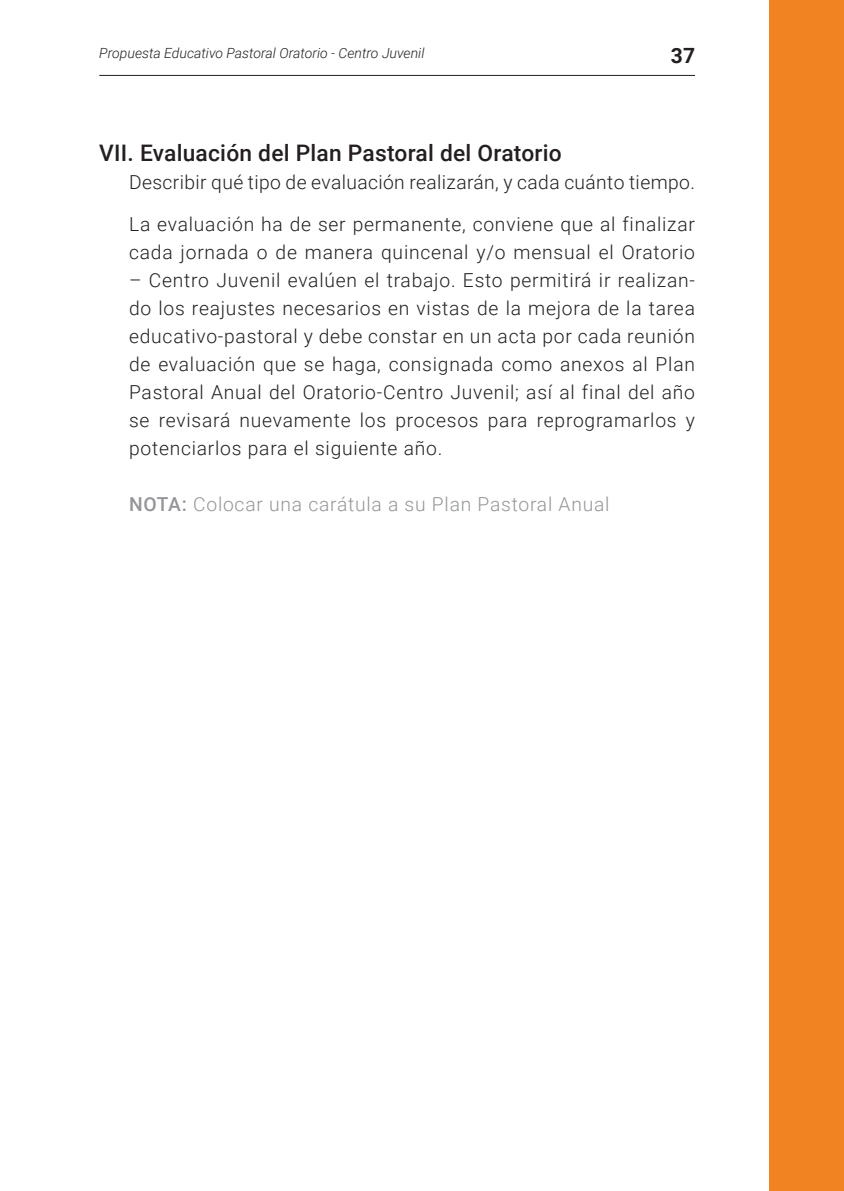
<style>
.page{position:relative;width:844px;height:1191px;background:#fff}
.page>*{position:absolute;margin:0;border:0;box-sizing:border-box;transform-origin:0 0}
.t1{font:500 22.75px "Roboto";letter-spacing:.01em;color:#231f20}
.t2{font:700 21px "Roboto";color:#231f20}
.t3{font:300 19.25px/28px "Roboto";letter-spacing:.04em;color:#231f20;text-align:justify}
.t4{font:300 19.25px/42px "Roboto";letter-spacing:.02em;color:#231f20}
.t5{font:300 19.25px "Roboto";letter-spacing:.04em;color:#939598}
.t6{font:italic 300 14px "Roboto";color:#231f20}
.s1{font-weight:500}
</style>
<div class="page">
<div style="left:769px;top:0;width:74px;height:1191px;background:#f28322"></div>
<hr style="left:99px;top:75px;width:595px;height:1px;background:#231f20">
<p class="t6" style="left:99px;top:47px;width:326px">Propuesta Educativo Pastoral Oratorio - Centro Juvenil</p>
<p class="t2" style="left:670px;top:47px;width:26px">37</p>
<p class="t1" style="left:99px;top:143px;width:464px">VII. Evaluación del Plan Pastoral del Oratorio</p>
<p class="t4" style="left:129px;top:163px;width:567px">Describir qué tipo de evaluación realizarán, y cada cuánto tiempo.<br>La evaluación ha de ser permanente, conviene que al finalizar</p>
<p class="t3" style="left:129px;top:240px;width:567px">cada jornada o de manera quincenal y/o mensual el Oratorio</p>
<p class="t3" style="left:129px;top:268px;width:567px">– Centro Juvenil evalúen el trabajo. Esto permitirá ir realizan&shy;do los reajustes necesarios en vistas de la mejora de la tarea educativo-pastoral y debe constar en un acta por cada reunión de evaluación que se haga, consignada como anexos al Plan Pastoral Anual del Oratorio-Centro Juvenil; así al final del año se revisará nuevamente los procesos para reprogramarlos y potenciarlos para el siguiente año.</p>
<p class="t5" style="left:129px;top:496px;width:482px"><span class="s1">NOTA:</span> Colocar una carátula a su Plan Pastoral Anual</p>
</div>
